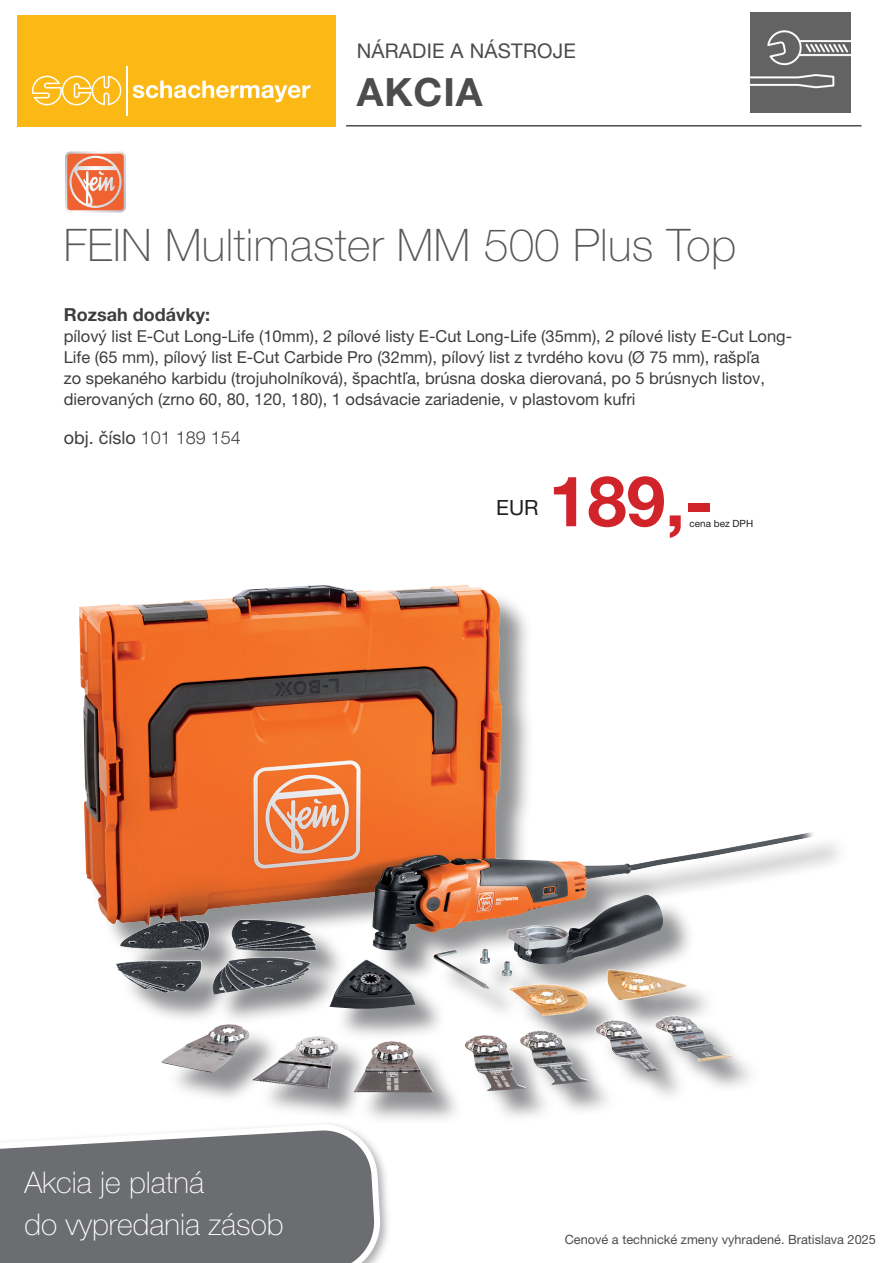
<style>
.page{position:relative;width:893px;height:1263px;background:#fff}
.page>*{position:absolute;margin:0;border:0;box-sizing:border-box;transform-origin:0 0}
.t1{font:700 69.9px "Helvetica Neue LT Pro";color:#d1232a}
.Fließtext{font:100 45px "Helvetica Neue LT Pro";letter-spacing:.01em;color:#57585a}
.t2{font:700 39px "Helvetica Neue LT Pro";letter-spacing:.025em;color:#4b4c4d}
.t3{font:100 30px "Helvetica Neue LT Pro";color:#fff}
.t4{font:21px "Helvetica Neue LT Pro";color:#231f20}
.t5{font:20.25px "Helvetica Neue LT Pro";letter-spacing:.01em;color:#4b4c4d}
.t6{font:18px "Helvetica Neue LT Pro";color:#3e3e3f}
.t7{font:700 18px "Helvetica Neue LT Pro";color:#3e3e3f}
.t8{font:16.5px/21px "Helvetica Neue LT Pro";color:#3e3e3f}
.Preis{font:12.75px "Helvetica Neue LT Pro";color:#4b4c4d}
.t9{font:9.9px "Helvetica Neue LT Pro";color:#231f20}
.s1{font-weight:300}
</style>
<div class="page">
<img style="left:750px;top:13px;width:100px;height:100px">
<div style="left:17px;top:15px;width:319px;height:112px;background:#fcb814"></div>
<svg style="left:32px;top:76px;width:89px;height:29px"></svg>
<svg style="left:133px;top:81px;width:178px;height:21px"></svg>
<hr style="left:127px;top:66px;width:1px;height:50px;background:#fff">
<hr style="left:346px;top:125px;width:515px;height:2px;background:#4b4c4d">
<div style="left:0;top:1121px;width:392px;height:142px;background:#939598;opacity:.75"></div>
<svg style="left:0;top:1126px;width:380px;height:137px;background:#7d7e81"></svg>
<svg style="left:65px;top:151px;width:61px;height:61px;background:#ea9477"></svg>
<div style="left:83px;top:589px;width:766px;height:537px;background:#6c6d70;opacity:.75"></div>
<img style="left:79px;top:585px;width:738px;height:366px">
<p class="t5" style="left:357px;top:39px;width:221px">NÁRADIE A NÁSTROJE</p>
<h3 class="t2" style="left:357px;top:68px;width:127px">AKCIA</h3>
<p class="Fließtext" style="left:64px;top:219px;width:674px">FEIN Multimaster MM 500 Plus Top</p>
<p class="t7" style="left:64px;top:304px;width:148px">Rozsah dodávky:</p>
<p class="t8" style="left:64px;top:326px;width:730px">pílový list E-Cut Long-Life (10mm), 2 pílové listy E-Cut Long-Life (35mm), 2 pílové listy E-Cut Long-Life (65 mm), pílový list E-Cut Carbide Pro (32mm), pílový list z tvrdého kovu (Ø 75 mm), rašpľa<br>zo spekaného karbidu (trojuholníková), špachtľa, brúsna doska dierovaná, po 5 brúsnych listov, dierovaných (zrno 60, 80, 120, 180), 1 odsávacie zariadenie, v plastovom kufri</p>
<p class="t6" style="left:64px;top:427px;width:179px">obj. číslo <span class="s1">101 189 154</span></p>
<p class="t4" style="left:496px;top:495px;width:44px">EUR</p>
<p class="t1" style="left:549px;top:458px;width:166px">189,-</p>
<p class="t9" style="left:690px;top:517px;width:65px">cena bez DPH</p>
<p class="t3" style="left:24px;top:1165px;width:181px">Akcia je platná</p>
<p class="t3" style="left:24px;top:1207px;width:260px">do vypredania zásob</p>
<p class="Preis" style="left:565px;top:1231px;width:313px">Cenové a technické zmeny vyhradené. Bratislava 2025</p>
</div>
